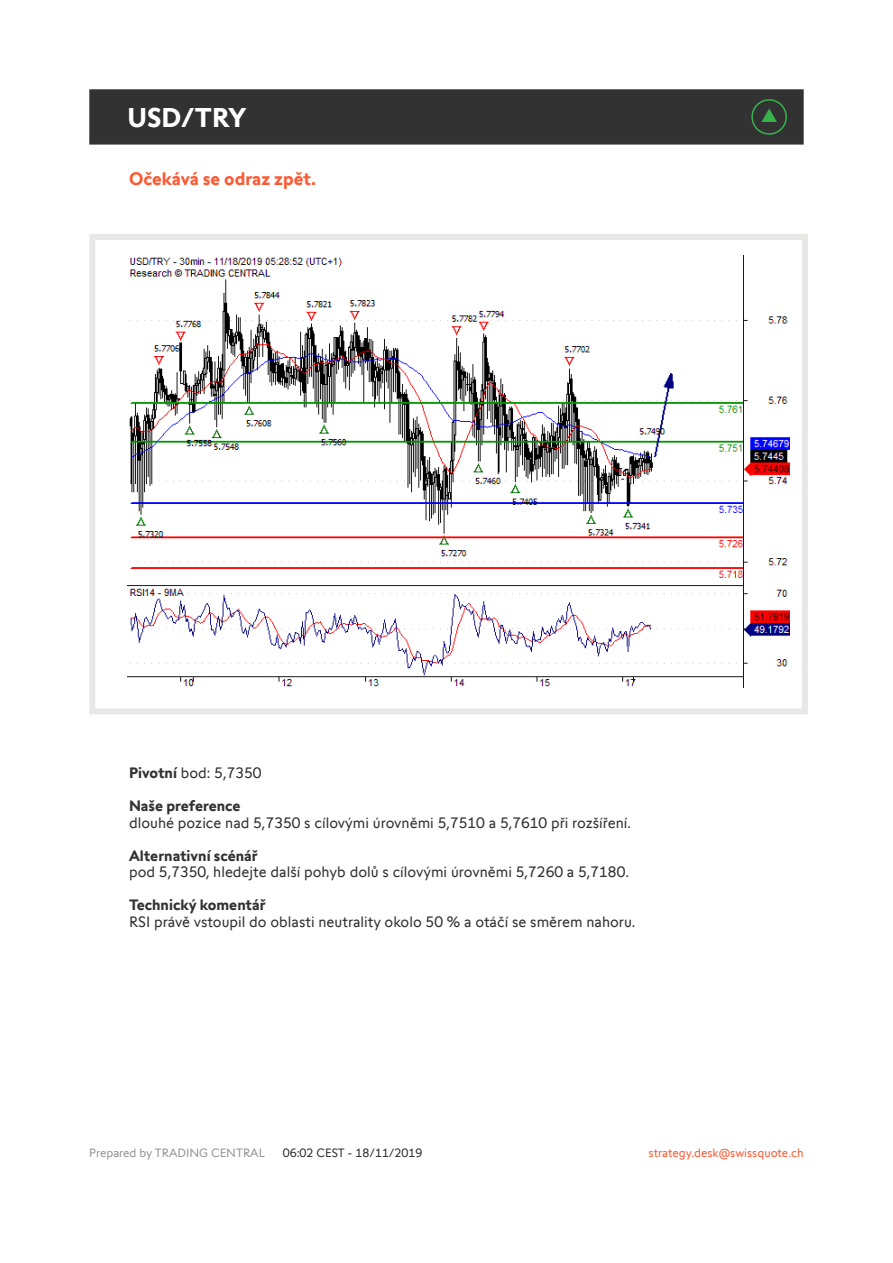
<style>
.page{position:relative;width:893px;height:1263px;background:#fff}
.page>*{position:absolute;margin:0;border:0;box-sizing:border-box;transform-origin:0 0}
.t1{font:700 27px "Swissquote CT";color:#fff}
.t2{font:700 18px "Swissquote CT";color:#fa5b35}
.t3{font:15px "Swissquote CT";color:#323232}
.t4{font:700 15px "Swissquote CT";color:#323232}
.t5{font:12px "Swissquote CT";color:#fa5b35}
.t6{font:12px "Swissquote CT";color:#939598}
.t7{font:12px "Swissquote CT";color:#323232}
.s1{font-weight:700}
</style>
<div class="page">
<div style="left:89px;top:234px;width:719px;height:480px;border:6px solid #e9e8e7"></div>
<div style="left:89px;top:89px;width:715px;height:56px;background:#323232;border:2px solid #323232"></div>
<img style="left:128px;top:255px;width:661px;height:432px">
<svg style="left:751px;top:99px;width:36px;height:36px"></svg>
<h1 class="t1" style="left:128px;top:101px;width:120px">USD/TRY</h1>
<p class="t2" style="left:129px;top:168px;width:188px">Očekává se odraz zpět.</p>
<p class="t3" style="left:129px;top:764px;width:134px"><span class="s1">Pivotní</span> bod: 5,7350</p>
<p class="t4" style="left:129px;top:797px;width:113px">Naše preference</p>
<p class="t3" style="left:129px;top:814px;width:503px">dlouhé pozice nad 5,7350 s cílovými úrovněmi 5,7510 a 5,7610 při rozšíření.</p>
<p class="t4" style="left:129px;top:846px;width:130px">Alternativní scénář</p>
<p class="t3" style="left:129px;top:863px;width:501px">pod 5,7350, hledejte další pohyb dolů s cílovými úrovněmi 5,7260 a 5,7180.</p>
<p class="t4" style="left:129px;top:896px;width:138px">Technický komentář</p>
<p class="t3" style="left:129px;top:913px;width:508px">RSI právě vstoupil do oblasti neutrality okolo 50 % a otáčí se směrem nahoru.</p>
<p class="t6" style="left:89px;top:1145px;width:177px">Prepared by TRADING CENTRAL</p>
<p class="t7" style="left:283px;top:1145px;width:141px">06:02 CEST - 18/11/2019</p>
<p class="t5" style="left:649px;top:1145px;width:157px">strategy.desk@swissquote.ch</p>
</div>
